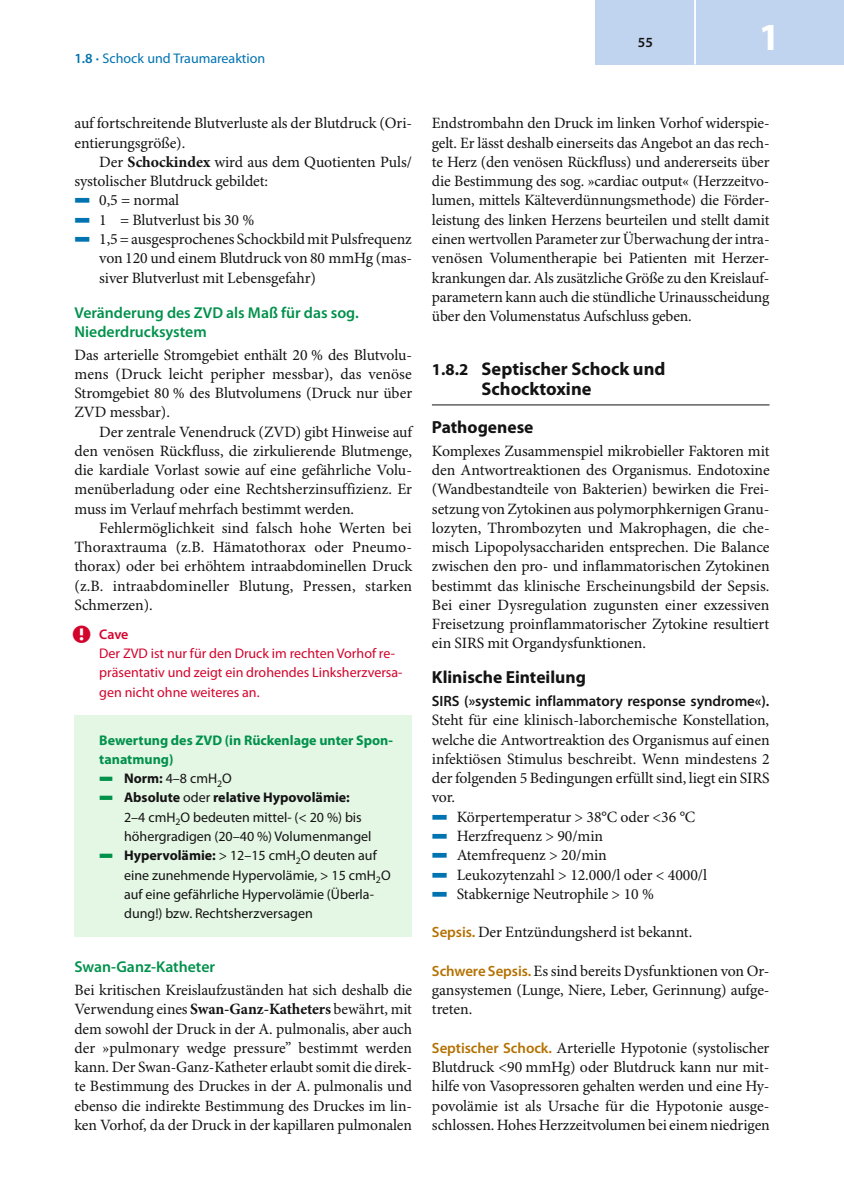
<style>
.page{position:relative;width:844px;height:1201px;background:#fff}
.page>*{position:absolute;margin:0;border:0;box-sizing:border-box;transform-origin:0 0}
.t1{font:700 38.5px "Myriad Pro";color:#fff}
.t2{font:700 18.38px/19.2px "Myriad Pro";color:#141314}
.t3{font:700 17.5px "Myriad Pro";color:#141314}
.t4{font:15.75px/19.2px "Minion Pro";letter-spacing:-.005em;color:#141314;text-align:justify}
.t5{font:600 15.75px/19.2px "Myriad Pro";color:#00914b}
.t6{font:600 14.88px "Myriad Pro";color:#141314}
.t7{font:14px "Myriad Pro";color:#141314}
.t8{font:14px/19.2px "Myriad Pro";color:#d3042c}
.t9{font:700 14px "Myriad Pro";color:#00914b}
.t10{font:700 14px "Myriad Pro";color:#141314}
.t11{font:14px "Myriad Pro";color:#0073b1}
.t12{font:600 14px "Myriad Pro";color:#141314}
.s1{font-weight:600}
.s2{font-weight:700}
.s3{font-family:"S Buttons";color:#0073b1}
.s4{font-family:"S Buttons"}
.s5{font-family:"S Buttons";color:#00914b}
.s6{font-family:"S Buttons";font-weight:400;color:#00914b}
.s7{font-weight:400}
.s8{font-size:16.62px}
.s9{font-family:"Myriad Pro";font-weight:600;font-size:14.88px;color:#b47100}
</style>
<div class="page">
<div style="left:595px;top:0;width:248px;height:64px;background:#c1d4ef"></div>
<hr style="left:694px;top:0;width:1px;height:64px;background:#fff">
<div style="left:74px;top:715px;width:338px;height:222px;background:#e4f6e4"></div>
<hr style="left:432px;top:404px;width:337px;height:1px;background:#141314">
<p class="t11" style="left:74px;top:53px;width:192px"><span class="s1">1.8 ·</span> Schock und Traumareaktion</p>
<p class="t12" style="left:637px;top:37px;width:17px">55</p>
<h1 class="t1" style="left:758px;top:23px;width:23px">1</h1>
<p class="t4" style="left:74px;top:115px;width:339px">auf fortschreitende Blutverluste als der Blutdruck (Ori&shy;entierungsgröße).</p>
<p class="t4" style="left:99px;top:153px;width:314px">Der <span class="s2">Schockindex</span> wird aus dem Quotienten Puls/</p>
<p class="t4" style="left:74px;top:173px;width:195px">systolischer Blutdruck gebildet:</p>
<p class="t4" style="left:74px;top:192px;width:106px"><span class="s3">4</span> 0,5 = normal</p>
<p class="t4" style="left:74px;top:211px;width:181px"><span class="s3">4</span> 1 = Blutverlust bis 30 %</p>
<p class="t4" style="left:74px;top:230px;width:339px"><span class="s3">4</span> 1,5 = ausgesprochenes Schockbild mit Pulsfrequenz</p>
<p class="t4" style="left:99px;top:250px;width:314px">von 120 und einem Blutdruck von 80 mmHg (mas-</p>
<p class="t4" style="left:99px;top:269px;width:218px">siver Blutverlust mit Lebensgefahr)</p>
<p class="t5" style="left:74px;top:304px;width:286px">Veränderung des ZVD als Maß für das sog.<br>Niederdrucksystem</p>
<p class="t4" style="left:74px;top:346px;width:339px">Das arterielle Stromgebiet enthält 20 % des Blutvolu&shy;mens (Druck leicht peripher messbar), das venöse Stromgebiet 80 % des Blutvolumens (Druck nur über ZVD messbar).</p>
<p class="t4" style="left:74px;top:423px;width:339px;text-indent:25px">Der zentrale Venendruck (ZVD) gibt Hinweise auf den venösen Rückfluss, die zirkulierende Blutmenge, die kardiale Vorlast sowie auf eine gefährliche Volu&shy;menüberladung oder eine Rechtsherzinsuffizienz. Er muss im Verlauf mehrfach bestimmt werden.</p>
<p class="t4" style="left:74px;top:519px;width:339px;text-indent:25px">Fehlermöglichkeit sind falsch hohe Werten bei Thoraxtrauma (z.B. Hämatothorax oder Pneumo&shy;thorax) oder bei erhöhtem intraabdominellen Druck (z.B. intraabdomineller Blutung, Pressen, starken Schmerzen).</p>
<p class="t8" style="left:99px;top:625px;width:305px;text-indent:-25px"><span class="s4">!</span> <span class="s1">Cave<br></span>Der ZVD ist nur für den Druck im rechten Vorhof re&shy;präsentativ und zeigt ein drohendes Linksherzversa&shy;gen nicht ohne weiteres an.</p>
<p class="t9" style="left:99px;top:734px;width:295px">Bewertung des ZVD (in Rückenlage unter Spon-</p>
<p class="t9" style="left:99px;top:754px;width:76px">tanatmung)</p>
<p class="t7" style="left:99px;top:773px;width:134px"><span class="s5">4</span> <span class="s2">Norm:</span> 4–8 cmH<sub>2</sub>O</p>
<p class="t10" style="left:99px;top:792px;width:252px"><span class="s6">4</span> Absolute <span class="s7">oder</span> relative Hypovolämie:</p>
<p class="t7" style="left:124px;top:811px;width:239px">2–4 cmH<sub>2</sub>O bedeuten mittel- (&lt; 20 %) bis</p>
<p class="t7" style="left:124px;top:831px;width:249px">höhergradigen (20–40 %) Volumenmangel</p>
<p class="t7" style="left:99px;top:850px;width:279px"><span class="s5">4</span> <span class="s2">Hypervolämie:</span> &gt; 12–15 cmH<sub>2</sub>O deuten auf</p>
<p class="t7" style="left:124px;top:869px;width:268px">eine zunehmende Hypervolämie, &gt; 15 cmH<sub>2</sub>O</p>
<p class="t7" style="left:124px;top:888px;width:251px">auf eine gefährliche Hypervolämie (Überla-</p>
<p class="t7" style="left:124px;top:908px;width:190px">dung!) bzw. Rechtsherzversagen</p>
<p class="t5" style="left:74px;top:958px;width:142px">Swan-Ganz-Katheter</p>
<p class="t4" style="left:74px;top:981px;width:339px">Bei kritischen Kreislaufzuständen hat sich deshalb die Verwendung eines <span class="s2">Swan-Ganz-Katheters</span> bewährt, mit dem sowohl der Druck in der A. pulmonalis, aber auch der »pulmonary wedge pressure” bestimmt werden kann. Der Swan-Ganz-Katheter erlaubt somit die direk&shy;te Bestimmung des Druckes in der A. pulmonalis und ebenso die indirekte Bestimmung des Druckes im lin&shy;ken Vorhof, da der Druck in der kapillaren pulmonalen</p>
<p class="t4" style="left:432px;top:115px;width:339px">Endstrombahn den Druck im linken Vorhof widerspie&shy;gelt. Er lässt deshalb einerseits das Angebot an das rech&shy;te Herz (den venösen Rückfluss) und andererseits über die Bestimmung des sog. »cardiac output« (Herzzeitvo&shy;lumen, mittels Kälteverdünnungsmethode) die Förder&shy;leistung des linken Herzens beurteilen und stellt damit einen wertvollen Parameter zur Überwachung der intra&shy;venösen Volumentherapie bei Patienten mit Herzer&shy;krankungen dar. Als zusätzliche Größe zu den Kreislauf&shy;parametern kann auch die stündliche Urinausscheidung über den Volumenstatus Aufschluss geben.</p>
<p class="t2" style="left:481px;top:361px;width:185px;text-indent:-50px"><span class="s8">1.8.2</span> Septischer Schock und<br>Schocktoxine</p>
<p class="t3" style="left:432px;top:420px;width:103px">Pathogenese</p>
<p class="t4" style="left:432px;top:442px;width:339px">Komplexes Zusammenspiel mikrobieller Faktoren mit den Antwortreaktionen des Organismus. Endotoxine (Wandbestandteile von Bakterien) bewirken die Frei&shy;setzung von Zytokinen aus polymorphkernigen Granu&shy;lozyten, Thrombozyten und Makrophagen, die che&shy;misch Lipopolysacchariden entsprechen. Die Balance zwischen den pro- und inflammatorischen Zytokinen bestimmt das klinische Erscheinungsbild der Sepsis.<br>Bei einer Dysregulation zugunsten einer exzessiven Freisetzung proinflammatorischer Zytokine resultiert ein SIRS mit Organdysfunktionen.</p>
<p class="t3" style="left:432px;top:671px;width:155px">Klinische Einteilung</p>
<p class="t6" style="left:432px;top:695px;width:339px">SIRS (»systemic inflammatory response syndrome«).</p>
<p class="t4" style="left:432px;top:712px;width:339px;text-align:left">Steht für eine klinisch-laborchemische Konstellation, welche die Antwortreaktion des Organismus auf einen infektiösen Stimulus beschreibt. Wenn mindestens 2 der folgenden 5 Bedingungen erfüllt sind, liegt ein SIRS vor.<br><span class="s3">4</span> Körpertemperatur &gt; 38°C oder &lt;36 °C<br><span class="s3">4</span> Herzfrequenz &gt; 90/min<br><span class="s3">4</span> Atemfrequenz &gt; 20/min<br><span class="s3">4</span> Leukozytenzahl &gt; 12.000/l oder &lt; 4000/l<br><span class="s3">4</span> Stabkernige Neutrophile &gt; 10 %</p>
<p class="t4" style="left:432px;top:923px;width:262px"><span class="s9">Sepsis.</span> Der Entzündungsherd ist bekannt.</p>
<p class="t4" style="left:432px;top:962px;width:339px"><span class="s9">Schwere Sepsis.</span>Es sind bereits Dysfunktionen von Or&shy;gansystemen (Lunge, Niere, Leber, Gerinnung) aufge&shy;treten.</p>
<p class="t4" style="left:432px;top:1039px;width:339px"><span class="s9">Septischer Schock.</span> Arterielle Hypotonie (systolischer Blutdruck &lt;90 mmHg) oder Blutdruck kann nur mit&shy;hilfe von Vasopressoren gehalten werden und eine Hy&shy;povolämie ist als Ursache für die Hypotonie ausge&shy;schlossen. Hohes Herzzeitvolumen bei einem niedrigen</p>
</div>
